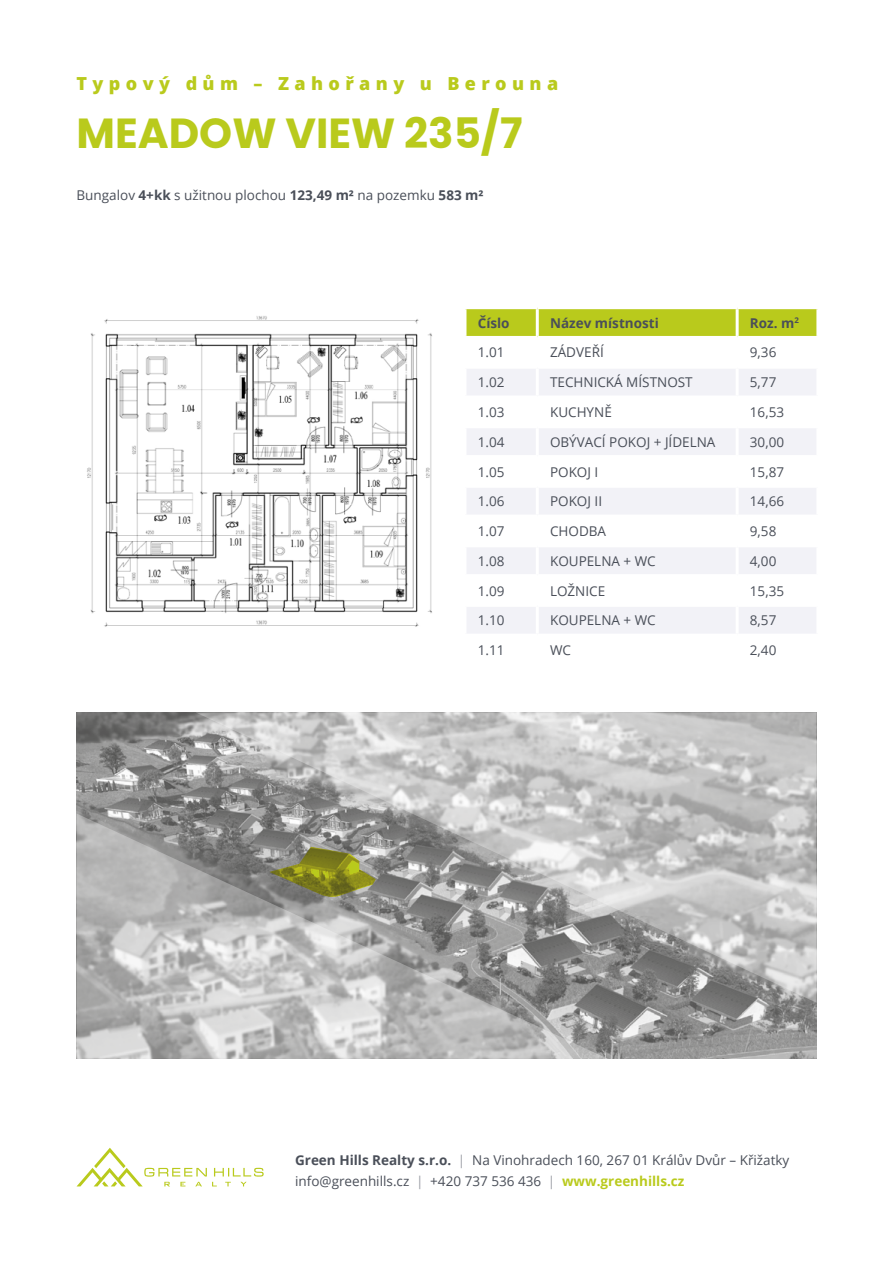
<style>
.page{position:relative;width:893px;height:1263px;background:#fff}
.page>*{position:absolute;margin:0;border:0;box-sizing:border-box;transform-origin:0 0}
.t1{font:700 42px "Poppins";color:#b9ca1c}
.Odstavec_P{font:800 18px "Open Sans";letter-spacing:.3em;color:#b9ca1c}
.t2{font:13.5px/21px "Open Sans";color:#4a4f59}
.t3{font:700 13.5px "Open Sans";color:#4a4f59}
.s1{font-weight:700}
.s2{color:#9c9ea6}
.s3{font-weight:700;color:#b9ca1c}
</style>
<div class="page">
<img style="left:77px;top:712px;width:739px;height:347px">
<svg style="left:77px;top:813px;width:531px;height:246px;background:#b7b7b7"></svg>
<svg style="left:196px;top:712px;width:620px;height:291px;background:#b3b3b3"></svg>
<svg style="left:77px;top:1148px;width:187px;height:38px"></svg>
<svg style="left:466px;top:309px;width:350px;height:27px;background:#b9ca1e"></svg>
<svg style="left:467px;top:369px;width:349px;height:264px;fill:#f2f2f7"></svg>
<hr style="left:536px;top:309px;width:3px;height:27px;background:#fff">
<hr style="left:736px;top:309px;width:3px;height:27px;background:#fff">
<hr style="left:536px;top:369px;width:3px;height:26px;background:#fff">
<hr style="left:736px;top:369px;width:3px;height:26px;background:#fff">
<hr style="left:463px;top:395px;width:74px;height:3px;background:#fff">
<hr style="left:537px;top:395px;width:200px;height:3px;background:#fff">
<hr style="left:536px;top:398px;width:3px;height:27px;background:#fff">
<hr style="left:737px;top:395px;width:82px;height:3px;background:#fff">
<hr style="left:736px;top:398px;width:3px;height:27px;background:#fff">
<hr style="left:463px;top:425px;width:74px;height:3px;background:#fff">
<hr style="left:537px;top:425px;width:200px;height:3px;background:#fff">
<hr style="left:536px;top:428px;width:3px;height:27px;background:#fff">
<hr style="left:737px;top:425px;width:82px;height:3px;background:#fff">
<hr style="left:736px;top:428px;width:3px;height:27px;background:#fff">
<hr style="left:463px;top:455px;width:74px;height:3px;background:#fff">
<hr style="left:537px;top:455px;width:200px;height:3px;background:#fff">
<hr style="left:536px;top:458px;width:3px;height:27px;background:#fff">
<hr style="left:737px;top:455px;width:82px;height:3px;background:#fff">
<hr style="left:736px;top:458px;width:3px;height:27px;background:#fff">
<hr style="left:463px;top:485px;width:74px;height:3px;background:#fff">
<hr style="left:537px;top:485px;width:200px;height:3px;background:#fff">
<hr style="left:536px;top:488px;width:3px;height:26px;background:#fff">
<hr style="left:737px;top:485px;width:82px;height:3px;background:#fff">
<hr style="left:736px;top:488px;width:3px;height:26px;background:#fff">
<hr style="left:463px;top:514px;width:74px;height:3px;background:#fff">
<hr style="left:537px;top:514px;width:200px;height:3px;background:#fff">
<hr style="left:536px;top:517px;width:3px;height:27px;background:#fff">
<hr style="left:737px;top:514px;width:82px;height:3px;background:#fff">
<hr style="left:736px;top:517px;width:3px;height:27px;background:#fff">
<hr style="left:463px;top:544px;width:74px;height:3px;background:#fff">
<hr style="left:537px;top:544px;width:200px;height:3px;background:#fff">
<hr style="left:536px;top:547px;width:3px;height:27px;background:#fff">
<hr style="left:737px;top:544px;width:82px;height:3px;background:#fff">
<hr style="left:736px;top:547px;width:3px;height:27px;background:#fff">
<hr style="left:463px;top:574px;width:74px;height:3px;background:#fff">
<hr style="left:537px;top:574px;width:200px;height:3px;background:#fff">
<hr style="left:536px;top:577px;width:3px;height:27px;background:#fff">
<hr style="left:737px;top:574px;width:82px;height:3px;background:#fff">
<hr style="left:736px;top:577px;width:3px;height:27px;background:#fff">
<hr style="left:463px;top:604px;width:74px;height:3px;background:#fff">
<hr style="left:537px;top:604px;width:200px;height:3px;background:#fff">
<hr style="left:536px;top:607px;width:3px;height:27px;background:#fff">
<hr style="left:737px;top:604px;width:82px;height:3px;background:#fff">
<hr style="left:736px;top:607px;width:3px;height:27px;background:#fff">
<img style="left:87px;top:316px;width:345px;height:311px">
<svg style="left:270px;top:847px;width:106px;height:51px;background:#89894f"></svg>
<p class="Odstavec_P" style="left:77px;top:70px;width:483px">Typový dům – Zahořany u Berouna</p>
<h2 class="t1" style="left:77px;top:109px;width:447px">MEADOW VIEW 235/7</h2>
<h5 class="t2" style="left:77px;top:184px;width:409px">Bungalov <span class="s1">4+kk</span> s užitnou plochou <span class="s1">123,49 m²</span> na pozemku <span class="s1">583 m²</span></h5>
<h5 class="t3" style="left:478px;top:313px;width:33px">Číslo</h5>
<h5 class="t3" style="left:550px;top:313px;width:110px">Název místnosti</h5>
<h5 class="t3" style="left:750px;top:313px;width:50px">Roz. m<sup>2</sup></h5>
<h5 class="t2" style="left:478px;top:342px;width:28px">1.01</h5>
<h5 class="t2" style="left:550px;top:342px;width:55px">ZÁDVEŘÍ</h5>
<h5 class="t2" style="left:750px;top:342px;width:28px">9,36</h5>
<h5 class="t2" style="left:478px;top:371px;width:28px">1.02</h5>
<h5 class="t2" style="left:550px;top:371px;width:144px">TECHNICKÁ MÍSTNOST</h5>
<h5 class="t2" style="left:750px;top:371px;width:28px">5,77</h5>
<h5 class="t2" style="left:478px;top:401px;width:28px">1.03</h5>
<h5 class="t2" style="left:550px;top:401px;width:63px">KUCHYNĚ</h5>
<h5 class="t2" style="left:750px;top:401px;width:36px">16,53</h5>
<h5 class="t2" style="left:478px;top:431px;width:28px">1.04</h5>
<h5 class="t2" style="left:550px;top:431px;width:167px">OBÝVACÍ POKOJ + JÍDELNA</h5>
<h5 class="t2" style="left:750px;top:431px;width:36px">30,00</h5>
<h5 class="t2" style="left:478px;top:461px;width:28px">1.05</h5>
<h5 class="t2" style="left:550px;top:461px;width:50px">POKOJ I</h5>
<h5 class="t2" style="left:750px;top:461px;width:36px">15,87</h5>
<h5 class="t2" style="left:478px;top:491px;width:28px">1.06</h5>
<h5 class="t2" style="left:550px;top:491px;width:54px">POKOJ II</h5>
<h5 class="t2" style="left:750px;top:491px;width:36px">14,66</h5>
<h5 class="t2" style="left:478px;top:520px;width:28px">1.07</h5>
<h5 class="t2" style="left:550px;top:520px;width:58px">CHODBA</h5>
<h5 class="t2" style="left:750px;top:520px;width:28px">9,58</h5>
<h5 class="t2" style="left:478px;top:550px;width:28px">1.08</h5>
<h5 class="t2" style="left:550px;top:550px;width:107px">KOUPELNA + WC</h5>
<h5 class="t2" style="left:750px;top:550px;width:28px">4,00</h5>
<h5 class="t2" style="left:478px;top:580px;width:28px">1.09</h5>
<h5 class="t2" style="left:550px;top:580px;width:57px">LOŽNICE</h5>
<h5 class="t2" style="left:750px;top:580px;width:36px">15,35</h5>
<h5 class="t2" style="left:478px;top:610px;width:28px">1.10</h5>
<h5 class="t2" style="left:550px;top:610px;width:107px">KOUPELNA + WC</h5>
<h5 class="t2" style="left:750px;top:610px;width:28px">8,57</h5>
<h5 class="t2" style="left:478px;top:639px;width:28px">1.11</h5>
<h5 class="t2" style="left:550px;top:639px;width:23px">WC</h5>
<h5 class="t2" style="left:750px;top:639px;width:28px">2,40</h5>
<p class="t2" style="left:295px;top:1150px;width:496px"><span class="s1">Green Hills Realty s.r.o.</span> <span class="s2">|</span> Na Vinohradech 160, 267 01 Králův Dvůr – Křižatky info@greenhills.cz <span class="s2">|</span> +420 737 536 436 <span class="s2">|</span> <span class="s3">www.greenhills.cz</span></p>
</div>
